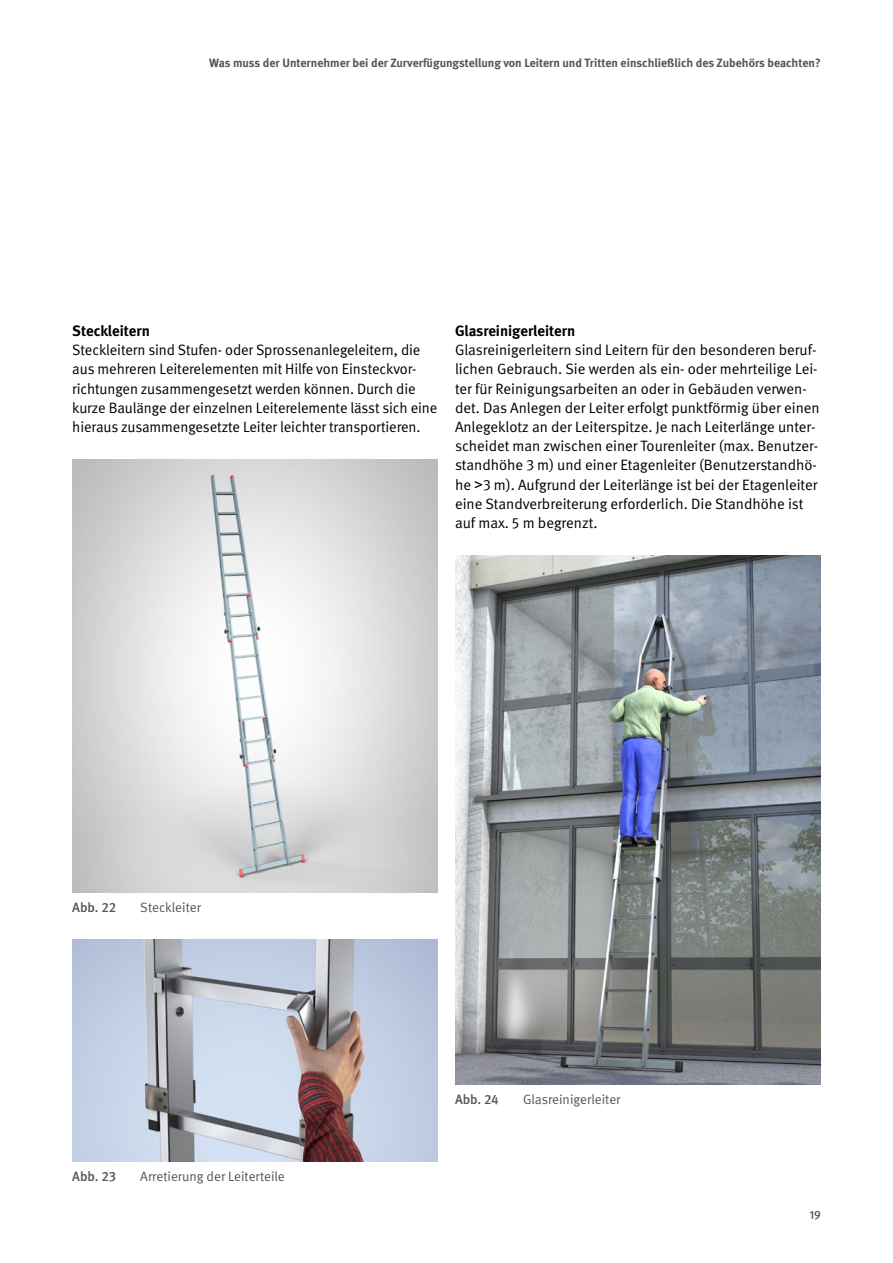
<style>
.page{position:relative;width:893px;height:1263px;background:#fff}
.page>*{position:absolute;margin:0;border:0;box-sizing:border-box;transform-origin:0 0}
.Fließtext_FT_Abstand_nach{font:15px/19.2px "DGUV Meta";letter-spacing:-.005em;color:#000}
.Fließtext_FT_Abstand_vor{font:700 15px "DGUV Meta";color:#000}
.t1{font:13.5px "DGUV Meta";color:#565655}
.t2{font:500 13.5px "DGUV Meta";letter-spacing:-.01em;color:#565655}
.t3{font:700 12px "DGUV Meta";color:#565655}
.t4{font:500 12px "DGUV Meta";color:#565655}
.s1{font-family:"Arial"}
</style>
<div class="page">
<img style="left:72px;top:460px;width:366px;height:433px">
<img style="left:72px;top:940px;width:366px;height:222px">
<img style="left:455px;top:556px;width:366px;height:529px">
<p class="t3" style="left:209px;top:56px;width:613px">Was muss der Unternehmer bei der Zurverfügungstellung von Leitern und Tritten einschließlich des Zubehörs beachten?</p>
<p class="Fließtext_FT_Abstand_vor" style="left:72px;top:322px;width:79px">Steckleitern</p>
<p class="Fließtext_FT_Abstand_nach" style="left:72px;top:341px;width:367px">Steckleitern sind Stufen- oder Sprossenanlegeleitern, die aus mehreren Leiterelementen mit Hilfe von Einsteckvor&shy;richtungen zusammengesetzt werden können. Durch die kurze Baulänge der einzelnen Leiterelemente lässt sich eine hieraus zusammengesetzte Leiter leichter transportieren.</p>
<p class="Fließtext_FT_Abstand_vor" style="left:455px;top:322px;width:122px">Glasreinigerleitern</p>
<p class="Fließtext_FT_Abstand_nach" style="left:455px;top:341px;width:366px">Glasreinigerleitern sind Leitern für den besonderen beruf&shy;lichen Gebrauch. Sie werden als ein- oder mehrteilige Lei&shy;ter für Reinigungsarbeiten an oder in Gebäuden verwen&shy;det. Das Anlegen der Leiter erfolgt punktförmig über einen Anlegeklotz an der Leiterspitze. Je nach Leiterlänge unter&shy;scheidet man zwischen einer Tourenleiter (max. Benutzer&shy;standhöhe 3 m) und einer Etagenleiter (Benutzerstandhö&shy;he <span class="s1">&gt;</span>3 m). Aufgrund der Leiterlänge ist bei der Etagenleiter eine Standverbreiterung erforderlich. Die Standhöhe ist auf max. 5 m begrenzt.</p>
<p class="t2" style="left:72px;top:899px;width:46px">Abb. 22</p>
<p class="t1" style="left:140px;top:899px;width:62px">Steckleiter</p>
<p class="t2" style="left:72px;top:1168px;width:45px">Abb. 23</p>
<p class="t1" style="left:140px;top:1168px;width:146px">Arretierung der Leiterteile</p>
<p class="t2" style="left:455px;top:1091px;width:45px">Abb. 24</p>
<p class="t1" style="left:523px;top:1091px;width:99px">Glasreinigerleiter</p>
<p class="t4" style="left:809px;top:1208px;width:13px">19</p>
</div>
